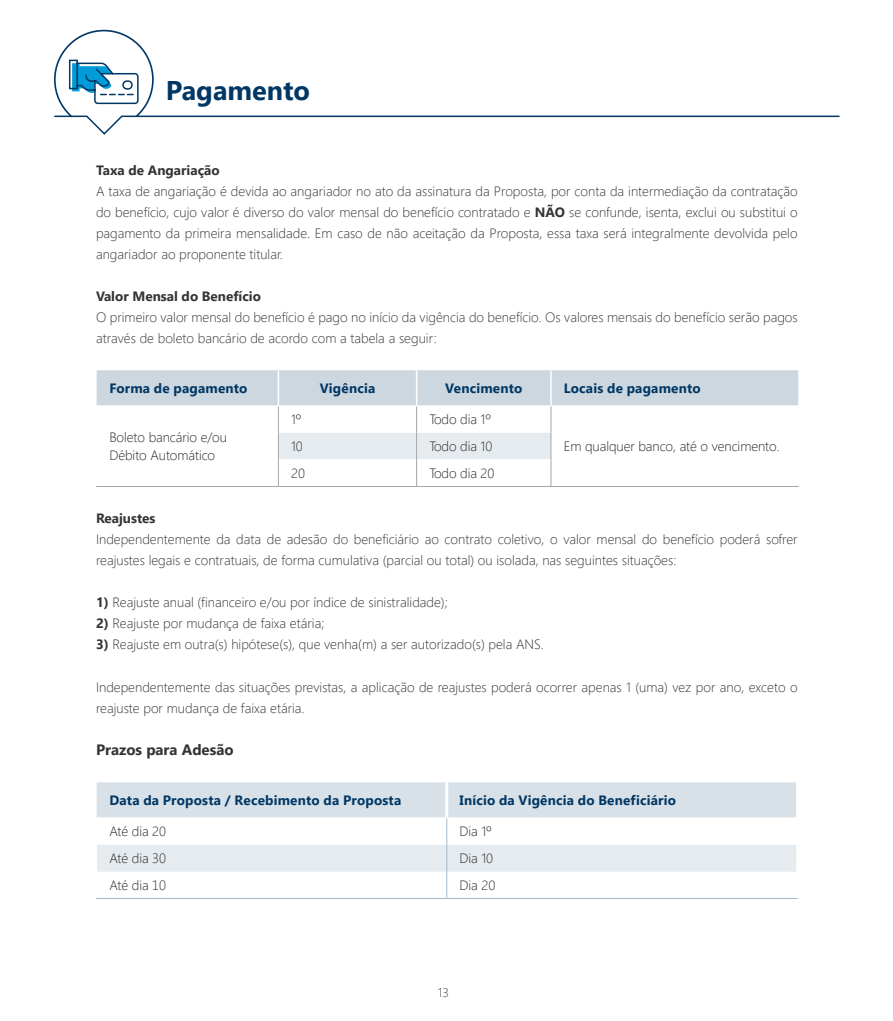
<style>
.page{position:relative;width:893px;height:1021px;background:#fff}
.page>*{position:absolute;margin:0;border:0;box-sizing:border-box;transform-origin:0 0}
.t1{font:700 27px "Segoe UI";color:#003764}
.t2{font:700 15px "Segoe UI";color:#333}
.t3{font:300 13.5px/21px "Segoe UI";color:#333}
.t4{font:300 13.5px/18px "Segoe UI";letter-spacing:-.005em;color:#262626}
.t5{font:700 13.5px "Segoe UI";letter-spacing:.015em;color:#003764}
.t6{font:700 13.5px "Segoe UI";color:#333}
.t7{font:300 12.75px "Segoe UI";color:#404040}
.s1{font-weight:700}
</style>
<div class="page">
<svg style="left:54px;top:29px;width:786px;height:106px"></svg>
<hr style="left:96px;top:486px;width:182px;height:1px;background:#a6a6a6">
<hr style="left:551px;top:486px;width:248px;height:1px;background:#a6a6a6">
<svg style="left:96px;top:370px;width:703px;height:116px"></svg>
<hr style="left:278px;top:486px;width:139px;height:1px;background:#a6a6a6">
<hr style="left:417px;top:486px;width:134px;height:1px;background:#a6a6a6">
<hr style="left:278px;top:370px;width:1px;height:35px;background:#fff">
<hr style="left:416px;top:370px;width:1px;height:35px;background:#fff">
<hr style="left:550px;top:370px;width:2px;height:35px;background:#fff">
<hr style="left:96px;top:898px;width:351px;height:1px;background:#a6b9c9">
<hr style="left:447px;top:898px;width:351px;height:1px;background:#a6b9c9">
<svg style="left:96px;top:782px;width:701px;height:116px"></svg>
<hr style="left:796px;top:818px;width:2px;height:26px;background:#fff">
<h1 class="t1" style="left:166px;top:65px;width:146px">Pagamento</h1>
<p class="t6" style="left:96px;top:157px;width:125px">Taxa de Angariação</p>
<p class="t3" style="left:96px;top:179px;width:703px;text-align:justify">A taxa de angariação é devida ao angariador no ato da assinatura da Proposta, por conta da intermediação da contratação do benefício, cujo valor é diverso do valor mensal do benefício contratado e <span class="s1">NÃO</span> se confunde, isenta, exclui ou substitui o pagamento da primeira mensalidade. Em caso de não aceitação da Proposta, essa taxa será integralmente devolvida pelo angariador ao proponente titular.</p>
<p class="t6" style="left:96px;top:283px;width:166px">Valor Mensal do Benefício</p>
<p class="t3" style="left:96px;top:305px;width:703px">O primeiro valor mensal do benefício é pago no início da vigência do benefício. Os valores mensais do benefício serão pagos através de boleto bancário de acordo com a tabela a seguir:</p>
<p class="t5" style="left:109px;top:375px;width:140px">Forma de pagamento</p>
<p class="t5" style="left:320px;top:375px;width:57px">Vigência</p>
<p class="t5" style="left:445px;top:375px;width:79px">Vencimento</p>
<p class="t5" style="left:564px;top:375px;width:138px">Locais de pagamento</p>
<p class="t4" style="left:109px;top:427px;width:119px">Boleto bancário e/ou<br>Débito Automático</p>
<p class="t4" style="left:291px;top:409px;width:12px">1º</p>
<p class="t4" style="left:429px;top:409px;width:63px">Todo dia 1º</p>
<p class="t4" style="left:291px;top:436px;width:13px">10</p>
<p class="t4" style="left:429px;top:436px;width:64px">Todo dia 10</p>
<p class="t4" style="left:564px;top:436px;width:217px">Em qualquer banco, até o vencimento.</p>
<p class="t4" style="left:291px;top:463px;width:15px">20</p>
<p class="t4" style="left:429px;top:463px;width:67px">Todo dia 20</p>
<p class="t6" style="left:96px;top:505px;width:61px">Reajustes</p>
<p class="t3" style="left:96px;top:527px;width:703px">Independentemente da data de adesão do beneficiário ao contrato coletivo, o valor mensal do benefício poderá sofrer reajustes legais e contratuais, de forma cumulativa (parcial ou total) ou isolada, nas seguintes situações:</p>
<p class="t3" style="left:96px;top:591px;width:353px"><span class="s1">1)</span> Reajuste anual (financeiro e/ou por índice de sinistralidade);</p>
<p class="t3" style="left:96px;top:612px;width:230px"><span class="s1">2)</span> Reajuste por mudança de faixa etária;</p>
<p class="t3" style="left:96px;top:633px;width:449px"><span class="s1">3)</span> Reajuste em outra(s) hipótese(s), que venha(m) a ser autorizado(s) pela ANS.</p>
<p class="t3" style="left:96px;top:675px;width:703px">Independentemente das situações previstas, a aplicação de reajustes poderá ocorrer apenas 1 (uma) vez por ano, exceto o reajuste por mudança de faixa etária.</p>
<p class="t2" style="left:96px;top:735px;width:139px">Prazos para Adesão</p>
<p class="t5" style="left:109px;top:787px;width:293px">Data da Proposta / Recebimento da Proposta</p>
<p class="t5" style="left:459px;top:787px;width:218px">Início da Vigência do Beneficiário</p>
<p class="t4" style="left:109px;top:821px;width:58px">Até dia 20</p>
<p class="t4" style="left:459px;top:821px;width:34px">Dia 1º</p>
<p class="t4" style="left:109px;top:848px;width:58px">Até dia 30</p>
<p class="t4" style="left:459px;top:848px;width:35px">Dia 10</p>
<p class="t4" style="left:109px;top:874px;width:58px">Até dia 10</p>
<p class="t4" style="left:459px;top:874px;width:37px">Dia 20</p>
<p class="t7" style="left:438px;top:980px;width:13px">13</p>
</div>
